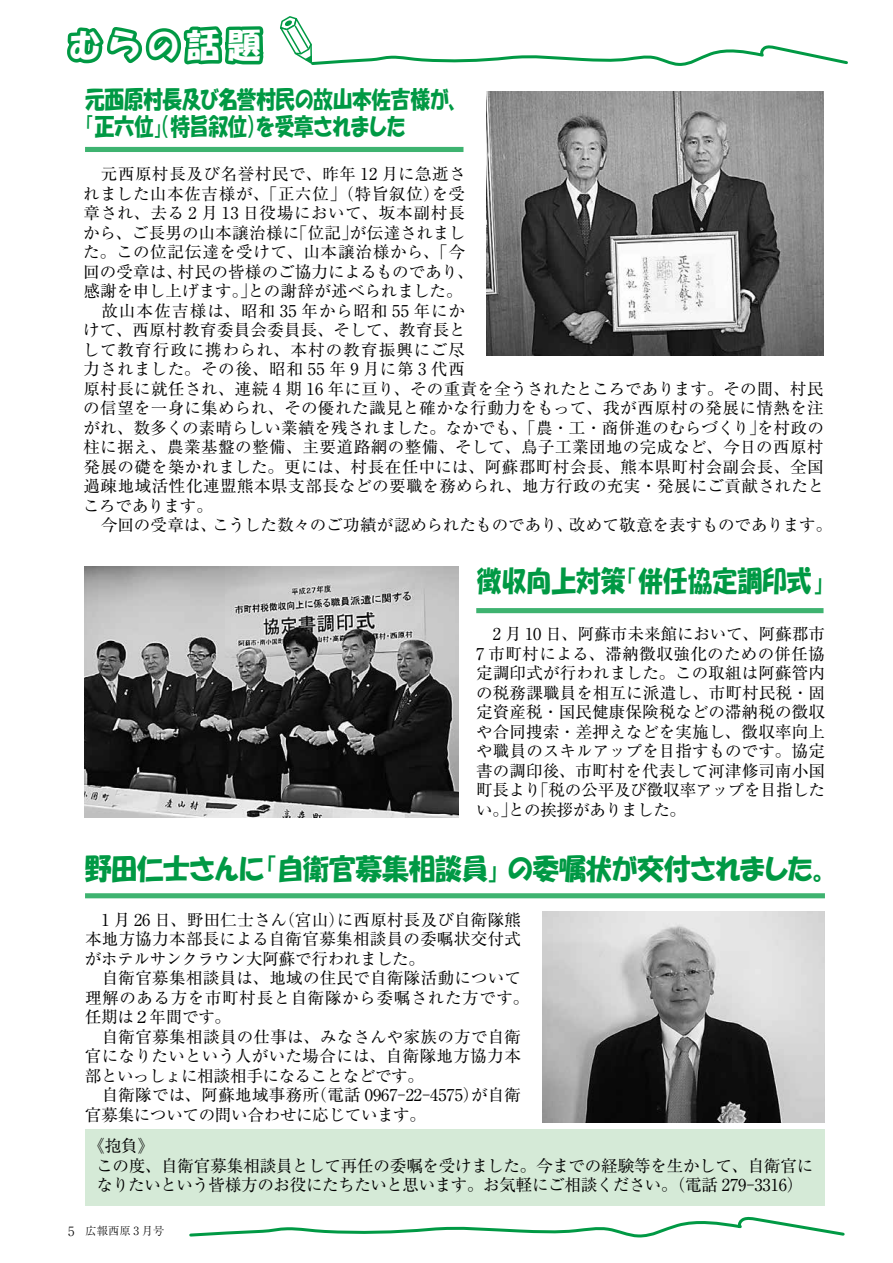
<style>
.page{position:relative;width:893px;height:1263px;background:#fff}
.page>*{position:absolute;margin:0;border:0;box-sizing:border-box;transform-origin:0 0}
.t1{font:33px "HG Soueikakupoptai";letter-spacing:.195em;color:#fff}
.t2{font:28.5px "HG Soueikakupoptai";letter-spacing:-.05em;color:#094;scale:.95 1}
.t3{font:28.5px "HG Soueikakupoptai";letter-spacing:-.025em;color:#094;scale:.95 1}
.t4{font:28.5px "HG Soueikakupoptai";color:#094;scale:.87 1}
.t5{font:28.5px "HG Soueikakupoptai";letter-spacing:-.025em;color:#094;scale:.87 1}
.t6{font:24px/27px "HG Soueikakupoptai";letter-spacing:-.025em;color:#094;scale:.82 1}
.t7{font:16.5px/19.5px "Ryumin Pr 6";letter-spacing:-.015em;color:#000}
.t8{font:16.35px/19.5px "Ryumin Pr 6";letter-spacing:.015em;color:#000;text-align:right}
.t9{font:16.35px "Ryumin Pr 6";letter-spacing:.04em;color:#000}
.t10{font:16.35px/19.5px "Ryumin Pr 6";letter-spacing:.035em;color:#000;text-align:right}
.t11{font:16.35px "Ryumin Pr 6";letter-spacing:.06em;color:#000}
.t12{font:16.35px/19.5px "Ryumin Pr 6";letter-spacing:-.02em;color:#000}
.t13{font:16.35px/19.5px "Ryumin Pr 6";letter-spacing:-.015em;color:#000}
.t14{font:16.35px "Ryumin Pr 6";letter-spacing:-.025em;color:#000}
.t15{font:16.35px "Ryumin Pr 6";letter-spacing:-.005em;color:#000}
.t16{font:300 11.25px "Ryumin Pr 6";color:#000}
.s1{font-size:16.35px}
.s2{font-size:12.75px}
</style>
<div class="page">
<svg style="left:67px;top:16px;width:781px;height:50px"></svg>
<svg style="left:189px;top:1216px;width:656px;height:22px"></svg>
<div style="left:85px;top:1129px;width:740px;height:76px;background:#d5ead7"></div>
<div style="left:85px;top:147px;width:378px;height:5px;background:#3eb370"></div>
<div style="left:476px;top:608px;width:347px;height:5px;background:#3eb370"></div>
<div style="left:85px;top:893px;width:740px;height:5px;background:#3eb370"></div>
<img style="left:85px;top:567px;width:373px;height:250px">
<img style="left:486px;top:91px;width:337px;height:264px">
<img style="left:542px;top:911px;width:283px;height:211px">
<h1 class="t1" style="left:69px;top:29px;width:194px">むらの話題</h1>
<h3 class="t6" style="left:75px;top:86px;width:481px;text-indent:10px">元西原村長及び名誉村民の故山本佐吉様が、「正六位」（特旨叙位を受章されました</h3>
<h3 class="t6" style="left:246px;top:113px;width:25px">）</h3>
<p class="t10" style="left:84px;top:164px;width:383px">　元西原村長及び名誉村民で、昨年 12 月に急逝さを受</p>
<p class="t9" style="left:83px;top:181px;width:358px">れました山本佐吉様が、「正六位」（特旨叙位）</p>
<p class="t8" style="left:83px;top:203px;width:383px">章され、去る 2 月 13 日役場において、坂本副村長</p>
<p class="t8" style="left:350px;top:222px;width:117px">が伝達されまし</p>
<p class="t8" style="left:83px;top:222px;width:217px">から、ご長男の山本譲治様に</p>
<p class="t9" style="left:83px;top:239px;width:383px">た。この位記伝達を受けて、山本譲治様から、「今</p>
<p class="t8" style="left:178px;top:261px;width:297px">村民の皆様のご協力によるものであり、</p>
<p class="t8" style="left:291px;top:222px;width:69px">「位記」</p>
<p class="t8" style="left:83px;top:261px;width:101px">回の受章は、</p>
<p class="t8" style="left:83px;top:281px;width:175px">感謝を申し上げます。」</p>
<p class="t11" style="left:84px;top:298px;width:383px">　故山本佐吉様は、昭和 35 年から昭和 55 年にか</p>
<p class="t8" style="left:83px;top:320px;width:384px">けて、西原村教育委員会委員長、そして、教育長と</p>
<p class="t11" style="left:83px;top:337px;width:384px">して教育行政に携わられ、本村の教育振興にご尽</p>
<p class="t10" style="left:83px;top:359px;width:383px">力されました。その後、昭和 55 年 9 月に第 3 代西</p>
<p class="t8" style="left:83px;top:378px;width:742px">原村長に就任され、連続 4 期 16 年に亘り、その重責を全うされたところであります。その間、村民</p>
<p class="t8" style="left:83px;top:398px;width:742px">の信望を一身に集められ、その優れた識見と確かな行動力をもって、我が西原村の発展に情熱を注</p>
<p class="t8" style="left:757px;top:417px;width:68px">を村政の</p>
<p class="t8" style="left:248px;top:281px;width:216px">との謝辞が述べられました。</p>
<p class="t8" style="left:83px;top:417px;width:684px">がれ、数多くの素晴らしい業績を残されました。なかでも、「農・工・商併進のむらづくり」</p>
<p class="t8" style="left:84px;top:437px;width:742px">柱に据え、農業基盤の整備、主要道路網の整備、そして、鳥子工業団地の完成など、今日の西原村</p>
<p class="t8" style="left:84px;top:456px;width:742px">発展の礎を築かれました。更には、村長在任中には、阿蘇郡町村会長、熊本県町村会副会長、全国</p>
<p class="t8" style="left:83px;top:476px;width:742px">過疎地域活性化連盟熊本県支部長などの要職を務められ、地方行政の充実・発展にご貢献されたと</p>
<p class="t12" style="left:83px;top:495px;width:132px">ころであります。</p>
<p class="t8" style="left:569px;top:515px;width:265px">改めて敬意を表すものであります。</p>
<p class="t8" style="left:84px;top:515px;width:135px">　今回の受章は、</p>
<p class="t8" style="left:213px;top:515px;width:362px">こうした数々のご功績が認められたものであり、</p>
<h2 class="t4" style="left:613px;top:567px;width:258px">「併任協定調印式「</h2>
<h2 class="t5" style="left:477px;top:567px;width:172px">徴収向上対策</h2>
<p class="t8" style="left:476px;top:623px;width:350px">　2 月 10 日、阿蘇市未来館において、阿蘇郡市<br>7 市町村による、滞納徴収強化のための併任協定調印式が行われました。この取組は阿蘇管内の税務課職員を相互に派遣し、市町村民税・固定資産税・国民健康保険税などの滞納税の徴収や合同捜索・差押えなどを実施し、徴収率向上や職員のスキルアップを目指すものです。協定書の調印後、市町村を代表して河津修司南小国「税の公平及び徴収率アップを目指した</p>
<p class="t12" style="left:508px;top:779px;width:179px;text-indent:-32px">町長より<br>との挨拶がありました。</p>
<p class="t8" style="left:476px;top:799px;width:42px">い。」</p>
<h2 class="t3" style="left:252px;top:854px;width:276px">「自衛官募集相談員」</h2>
<h2 class="t2" style="left:85px;top:854px;width:191px">野田仁士さんに</h2>
<h2 class="t2" style="left:507px;top:854px;width:352px">の委嘱状が交付されました。</h2>
<p class="t8" style="left:278px;top:909px;width:68px">（宮山）</p>
<p class="t8" style="left:337px;top:909px;width:186px">に西原村長及び自衛隊熊</p>
<p class="t8" style="left:85px;top:909px;width:203px">　1 月 26 日、野田仁士さん</p>
<p class="t8" style="left:85px;top:928px;width:437px">本地方協力本部長による自衛官募集相談員の委嘱状交付式</p>
<p class="t12" style="left:85px;top:948px;width:341px">がホテルサンクラウン大阿蘇で行われました。</p>
<p class="t8" style="left:85px;top:967px;width:437px">　自衛官募集相談員は、地域の住民で自衛隊活動について</p>
<p class="t9" style="left:85px;top:985px;width:446px">理解のある方を市町村長と自衛隊から委嘱された方です。</p>
<p class="t13" style="left:85px;top:1006px;width:148px">任期は２年間です。</p>
<p class="t8" style="left:85px;top:1026px;width:437px">　自衛官募集相談員の仕事は、みなさんや家族の方で自衛</p>
<p class="t8" style="left:85px;top:1045px;width:437px">官になりたいという人がいた場合には、自衛隊地方協力本</p>
<p class="t14" style="left:85px;top:1063px;width:341px">部といっしょに相談相手になることなどです。</p>
<p class="t8" style="left:471px;top:1084px;width:51px">が自衛</p>
<p class="t15" style="left:311px;top:1082px;width:170px">（電話 0967-22-4575）</p>
<p class="t13" style="left:85px;top:1084px;width:343px">　自衛隊では、阿蘇地域事務所<br>官募集についての問い合わせに応じています。</p>
<p class="t7" style="left:96px;top:1135px;width:718px;text-indent:-8px">《抱負《<br>この度、自衛官募集相談員として再任の委嘱を受けました。今までの経験等を生かして、自衛官になりたいという皆様方のお役にたちたいと思います。お気軽にご相談ください。（電話 279<span class="s1">-</span>3316(</p>
<p class="t16" style="left:68px;top:1222px;width:98px">　<span class="s2">5</span> 広報西原 3 月号</p>
</div>
